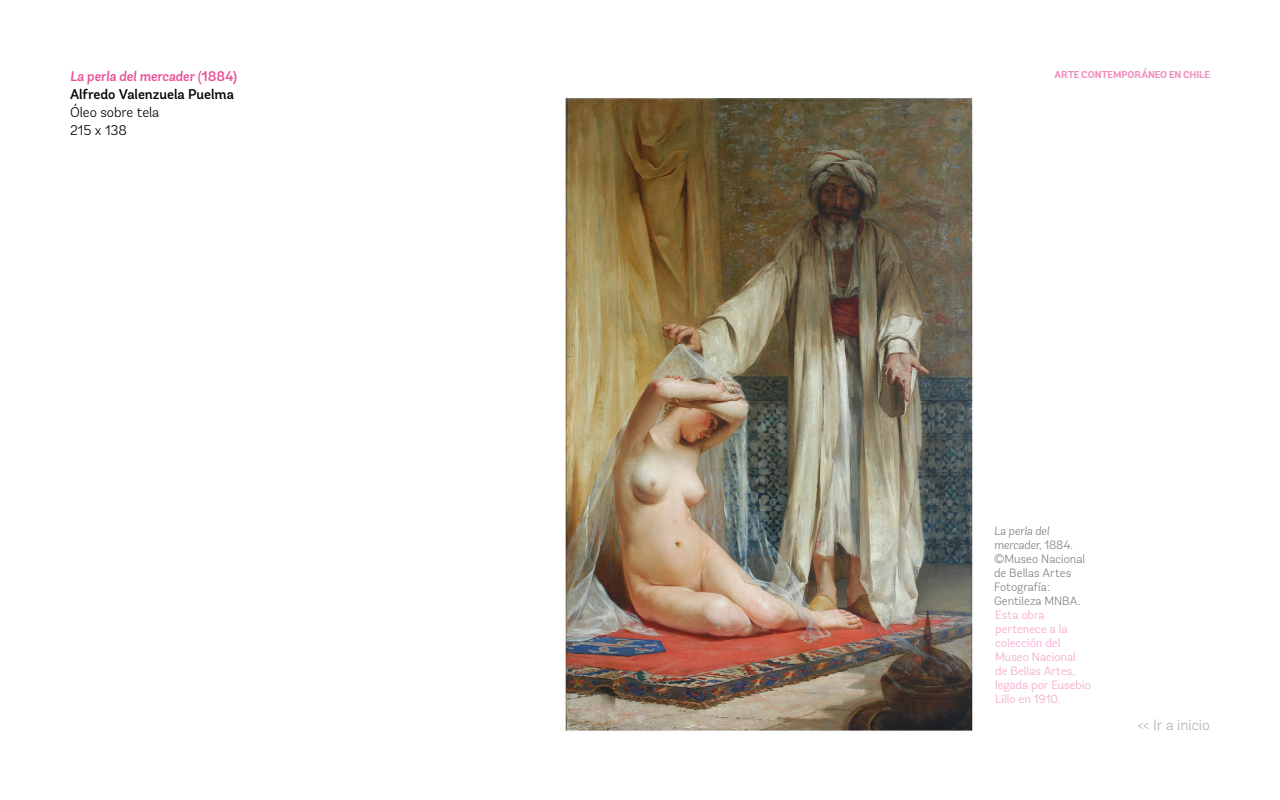
<style>
.page{position:relative;width:1280px;height:800px;background:#fff}
.page>*{position:absolute;margin:0;border:0;box-sizing:border-box;transform-origin:0 0}
.t1{font:300 15px "Andes";letter-spacing:-.005em;color:#b3b3b3}
.t2{font:italic 500 14px "Andes";letter-spacing:-.005em;color:#e94d97}
.t3{font:500 14px "Andes";letter-spacing:-.005em;color:#000}
.t4{font:300 14px/18px "Andes";color:#000}
.t5{font:300 12px/14px "Andes";color:#f4a6cb}
.t6{font:300 12px/14px "Andes";color:#808080}
.t7{font:700 10px "Andes";letter-spacing:-.01em;color:#f18bbc}
.s1{font-weight:400;font-style:normal}
.s2{font-style:normal}
.s3{font-style:italic}
</style>
<div class="page">
<img style="left:565px;top:98px;width:408px;height:633px">
<p class="t2" style="left:70px;top:67px;width:169px">La perla del mercader <span class="s1">(</span><span class="s2">1884)</span></p>
<p class="t7" style="left:1055px;top:68px;width:157px">ARTE CONTEMPORÁNEO EN CHILE</p>
<p class="t3" style="left:70px;top:85px;width:166px">Alfredo Valenzuela Puelma</p>
<p class="t4" style="left:70px;top:103px;width:91px">Óleo sobre tela<br>215 x 138</p>
<p class="t6" style="left:994px;top:524px;width:93px"><span class="s3">La perla del mercader,</span> 1884. ©Museo Nacional de Bellas Artes<br>Fotografía:<br>Gentileza MNBA.</p>
<p class="t5" style="left:995px;top:608px;width:97px">Esta obra pertenece a la colección del<br>Museo Nacional de Bellas Artes, legada por Eusebio<br>Lillo en 1910.</p>
<p class="t1" style="left:1138px;top:716px;width:74px">&lt;&lt; Ir a inicio</p>
</div>
